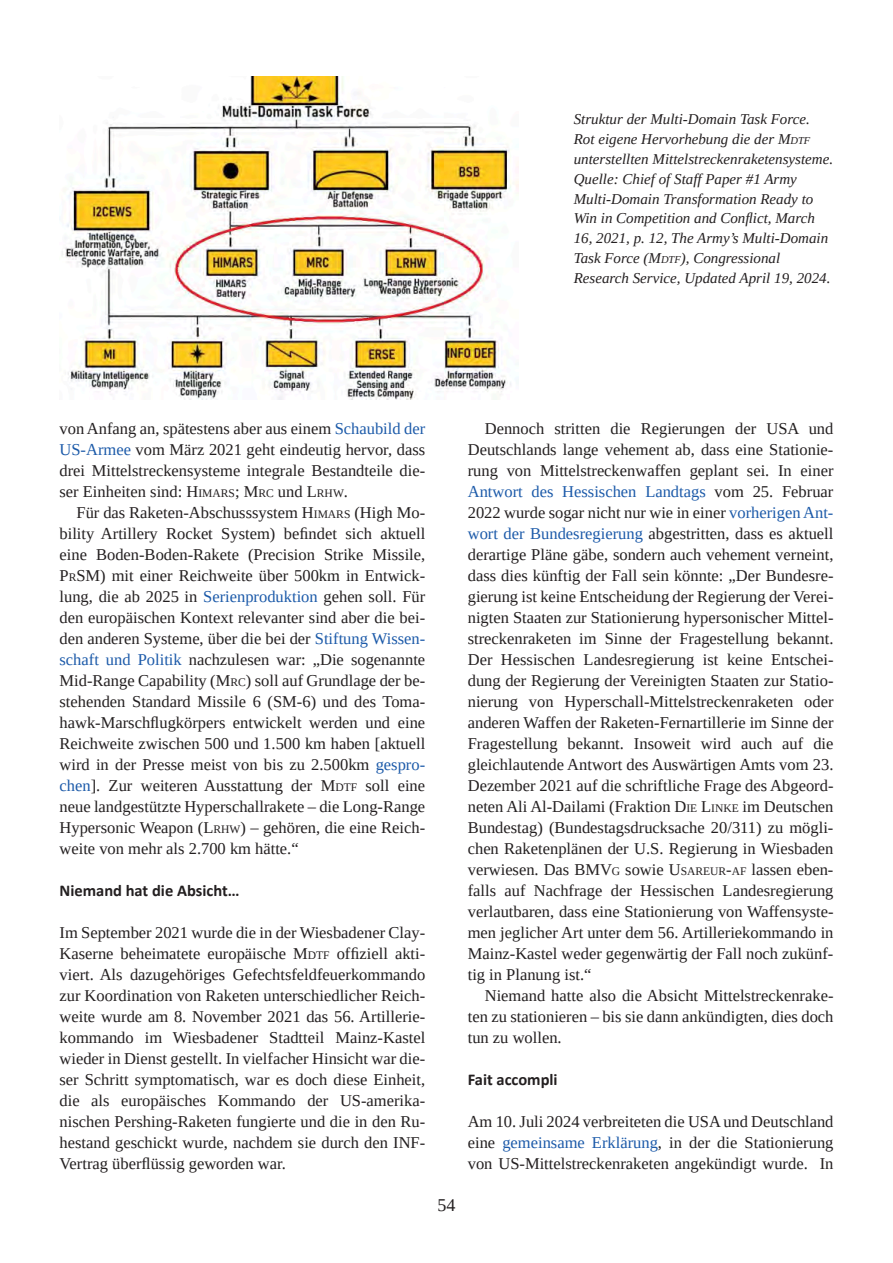
<style>
.page{position:relative;width:893px;height:1263px;background:#fff}
.page>*{position:absolute;margin:0;border:0;box-sizing:border-box;transform-origin:0 0}
.t1{font:18px "Liberation Serif";color:#231f20}
.t2{font:16.5px/21px "Liberation Serif";color:#231f20;text-align:justify}
.t3{font:700 16.5px "Calibri";color:#231f20}
.t4{font:italic 15px/19.8px "Liberation Serif";color:#231f20}
.s1{font-size:10.5px}
.s2{color:#1c5aa9}
.s3{font-size:11.55px}
</style>
<div class="page">
<img style="left:62px;top:77px;width:457px;height:323px">
<p class="t4" style="left:574px;top:111px;width:261px">Struktur der Multi-Domain Task Force.<br>Rot eigene Hervorhebung die der M<span class="s1">DTF </span>unterstellten Mittelstreckenraketensysteme.<br>Quelle: Chief of Staff Paper #1 Army Multi-Domain Transformation Ready to Win in Competition and Conflict, March 16, 2021, p. 12, The Army’s Multi-Domain Task Force (M<span class="s1">DTF</span>), Congressional Research Service, Updated April 19, 2024.</p>
<p class="t2" style="left:60px;top:419px;width:367px">von Anfang an, spätestens aber aus einem <span class="s2">Schaubild der US-Armee</span> vom März 2021 geht eindeutig hervor, dass drei Mittelstreckensysteme integrale Bestandteile die&shy;ser Einheiten sind: H<span class="s3">IMARS</span>; M<span class="s3">RC</span> und L<span class="s3">RHW</span>.</p>
<p class="t2" style="left:60px;top:503px;width:367px;text-indent:17px">Für das Raketen-Abschusssystem H<span class="s3">IMARS</span> (High Mo&shy;bility Artillery Rocket System) befindet sich aktuell eine Boden-Boden-Rakete (Precision Strike Missile, P<span class="s3">R</span>SM) mit einer Reichweite über 500km in Entwick&shy;lung, die ab 2025 in <span class="s2">Serienproduktion</span> gehen soll. Für den europäischen Kontext relevanter sind aber die bei&shy;den anderen Systeme, über die bei der <span class="s2">Stiftung Wissen&shy;schaft und Politik</span> nachzulesen war: „Die sogenannte Mid-Range Capability (M<span class="s3">RC</span>) soll auf Grundlage der be&shy;stehenden Standard Missile 6 (SM-6) und des Toma&shy;hawk-Marschflugkörpers entwickelt werden und eine Reichweite zwischen 500 und 1.500 km haben [aktuell wird in der Presse meist von bis zu 2.500km <span class="s2">gespro&shy;chen</span>]. Zur weiteren Ausstattung der M<span class="s3">DTF</span> soll eine neue landgestützte Hyperschallrakete – die Long-Range Hypersonic Weapon (L<span class="s3">RHW</span>) – gehören, die eine Reich&shy;weite von mehr als 2.700 km hätte.“</p>
<p class="t3" style="left:60px;top:883px;width:181px">Niemand hat die Absicht…</p>
<p class="t2" style="left:60px;top:923px;width:367px">Im September 2021 wurde die in der Wiesbadener Clay-Kaserne beheimatete europäische M<span class="s3">DTF</span> offiziell akti&shy;viert. Als dazugehöriges Gefechtsfeldfeuerkommando zur Koordination von Raketen unterschiedlicher Reich&shy;weite wurde am 8. November 2021 das 56. Artillerie&shy;kommando im Wiesbadener Stadtteil Mainz-Kastel wieder in Dienst gestellt. In vielfacher Hinsicht war die&shy;ser Schritt symptomatisch, war es doch diese Einheit, die als europäisches Kommando der US-amerika&shy;nischen Pershing-Raketen fungierte und die in den Ru&shy;hestand geschickt wurde, nachdem sie durch den INF-Vertrag überflüssig geworden war.</p>
<p class="t1" style="left:437px;top:1198px;width:19px">54</p>
<p class="t2" style="left:468px;top:419px;width:367px;text-indent:17px">Dennoch stritten die Regierungen der USA und Deutschlands lange vehement ab, dass eine Stationie&shy;rung von Mittelstreckenwaffen geplant sei. In einer <span class="s2">Antwort des Hessischen Landtags</span> vom 25. Februar 2022 wurde sogar nicht nur wie in einer <span class="s2">vorherigen Ant&shy;wort der Bundesregierung</span> abgestritten, dass es aktuell derartige Pläne gäbe, sondern auch vehement verneint, dass dies künftig der Fall sein könnte: „Der Bundesre&shy;gierung ist keine Entscheidung der Regierung der Verei&shy;nigten Staaten zur Stationierung hypersonischer Mittel&shy;streckenraketen im Sinne der Fragestellung bekannt.<br>Der Hessischen Landesregierung ist keine Entschei&shy;dung der Regierung der Vereinigten Staaten zur Statio&shy;nierung von Hyperschall-Mittelstreckenraketen oder anderen Waffen der Raketen-Fernartillerie im Sinne der Fragestellung bekannt. Insoweit wird auch auf die gleichlautende Antwort des Auswärtigen Amts vom 23.<br>Dezember 2021 auf die schriftliche Frage des Abgeord&shy;neten Ali Al-Dailami (Fraktion D<span class="s3">IE</span> L<span class="s3">INKE</span> im Deutschen Bundestag) (Bundestagsdrucksache 20/311) zu mögli&shy;chen Raketenplänen der U.S. Regierung in Wiesbaden verwiesen. Das BMV<span class="s3">G</span> sowie U<span class="s3">SAREUR</span>-<span class="s3">AF</span> lassen eben&shy;falls auf Nachfrage der Hessischen Landesregierung verlautbaren, dass eine Stationierung von Waffensyste&shy;men jeglicher Art unter dem 56. Artilleriekommando in Mainz-Kastel weder gegenwärtig der Fall noch zukünf&shy;tig in Planung ist.“</p>
<p class="t2" style="left:468px;top:986px;width:367px;text-indent:17px">Niemand hatte also die Absicht Mittelstreckenrake&shy;ten zu stationieren – bis sie dann ankündigten, dies doch tun zu wollen.</p>
<p class="t3" style="left:468px;top:1072px;width:91px">Fait accompli</p>
<p class="t2" style="left:468px;top:1112px;width:367px">Am 10. Juli 2024 verbreiteten die USA und Deutschland eine <span class="s2">gemeinsame Erklärung</span>, in der die Stationierung von US-Mittelstreckenraketen angekündigt wurde. In</p>
</div>
